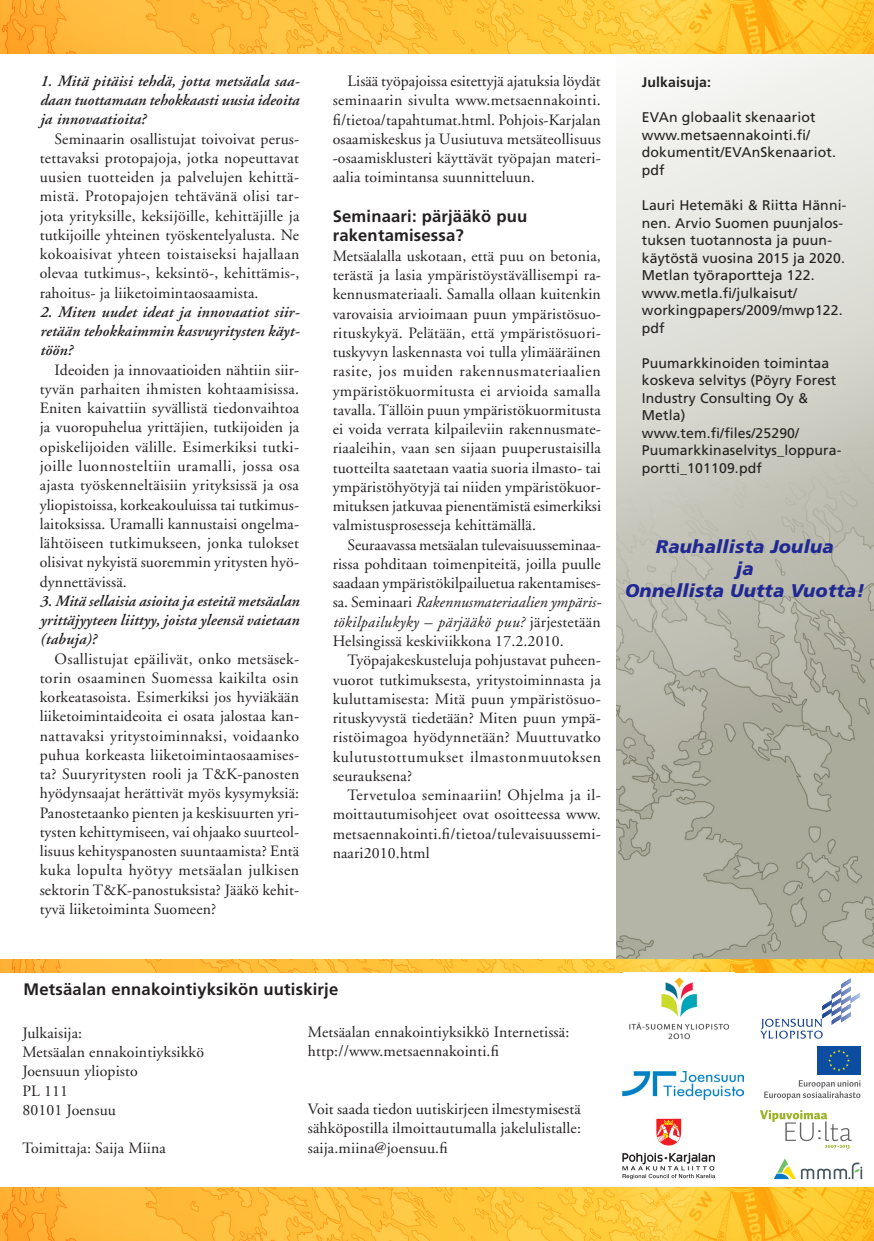
<style>
.page{position:relative;width:874px;height:1241px;background:#fff}
.page>*{position:absolute;margin:0;border:0;box-sizing:border-box;transform-origin:0 0}
.väliotsikko{font:italic 900 18.38px "Frutiger";letter-spacing:.01em;color:#202893}
.väliotsikko-2{font:700 16.62px/19.9px "Frutiger";letter-spacing:.01em;color:#231f20}
.leipis_sisennetty{font:15.75px/19.2px "Adobe Garamond";letter-spacing:.01em;color:#231f20;text-align:justify}
.leipis{font:15.75px/19.2px "Adobe Garamond";letter-spacing:.01em;color:#231f20;text-align:justify}
.leipis-2{font:italic 600 15.75px/19.2px "Adobe Garamond";letter-spacing:.01em;color:#231f20;text-align:justify}
.Vasen_reunatekstit{font:14px/17.5px "Frutiger";letter-spacing:.01em;color:#231f20}
.Vasen_reunatekstit-2{font:700 14px "Frutiger";letter-spacing:.01em;color:#231f20}
.s1{font-style:italic}
</style>
<div class="page">
<img style="left:616px;top:53px;width:257px;height:906px">
<img style="left:0;top:959px;width:873px;height:13px">
<img style="left:0;top:0;width:873px;height:53px">
<img style="left:0;top:1187px;width:873px;height:53px">
<img style="left:622px;top:1071px;width:121px;height:27px">
<svg style="left:760px;top:1110px;width:91px;height:38px"></svg>
<svg style="left:764px;top:1080px;width:96px;height:19px"></svg>
<div style="left:817px;top:1045px;width:43px;height:29px;background:#0d4da1"></div>
<svg style="left:828px;top:1050px;width:21px;height:20px"></svg>
<svg style="left:656px;top:1118px;width:24px;height:27px"></svg>
<svg style="left:622px;top:1153px;width:92px;height:25px"></svg>
<img style="left:623px;top:971px;width:110px;height:69px">
<svg style="left:760px;top:1010px;width:91px;height:28px"></svg>
<hr style="left:821px;top:977px;width:1px;height:33px;background:#144093">
<hr style="left:822px;top:977px;width:1px;height:33px;background:#174394">
<hr style="left:823px;top:977px;width:1px;height:33px;background:#1a4696">
<hr style="left:824px;top:977px;width:1px;height:33px;background:#1d4998">
<hr style="left:825px;top:977px;width:1px;height:33px;background:#224c9a">
<hr style="left:826px;top:977px;width:1px;height:33px;background:#294f9b">
<hr style="left:827px;top:977px;width:1px;height:33px;background:#2f519d">
<hr style="left:828px;top:977px;width:1px;height:33px;background:#33549f">
<hr style="left:829px;top:977px;width:1px;height:33px;background:#3757a1">
<hr style="left:830px;top:977px;width:1px;height:33px;background:#395ba4">
<hr style="left:831px;top:977px;width:1px;height:33px;background:#3b5da6">
<hr style="left:832px;top:977px;width:1px;height:33px;background:#4160a7">
<hr style="left:833px;top:977px;width:1px;height:33px;background:#4763aa">
<hr style="left:834px;top:977px;width:1px;height:33px;background:#4c67ac">
<hr style="left:835px;top:977px;width:1px;height:33px;background:#4f6aae">
<hr style="left:836px;top:977px;width:1px;height:33px;background:#546daf">
<hr style="left:837px;top:977px;width:1px;height:33px;background:#5970b1">
<hr style="left:838px;top:977px;width:1px;height:33px;background:#5b73b4">
<hr style="left:839px;top:977px;width:1px;height:33px;background:#5e76b5">
<hr style="left:840px;top:977px;width:1px;height:33px;background:#6379b8">
<hr style="left:841px;top:977px;width:1px;height:33px;background:#677dba">
<hr style="left:842px;top:977px;width:1px;height:33px;background:#6a81bd">
<hr style="left:843px;top:977px;width:1px;height:33px;background:#6f85bf">
<hr style="left:844px;top:977px;width:1px;height:33px;background:#7188c1">
<hr style="left:845px;top:977px;width:1px;height:33px;background:#768cc4">
<hr style="left:846px;top:977px;width:1px;height:33px;background:#7a90c6">
<hr style="left:847px;top:977px;width:1px;height:33px;background:#7e95c9">
<hr style="left:848px;top:977px;width:1px;height:33px;background:#8299cb">
<hr style="left:849px;top:977px;width:1px;height:33px;background:#879ece">
<hr style="left:850px;top:977px;width:1px;height:33px;background:#8ba2d1">
<hr style="left:851px;top:977px;width:1px;height:33px;background:#8ea7d4">
<hr style="left:852px;top:977px;width:1px;height:33px;background:#93abd6">
<hr style="left:853px;top:977px;width:1px;height:33px;background:#98b0d9">
<hr style="left:854px;top:977px;width:1px;height:33px;background:#9bb3db">
<hr style="left:855px;top:977px;width:1px;height:33px;background:#a0b8de">
<hr style="left:856px;top:977px;width:1px;height:33px;background:#a5bde1">
<hr style="left:857px;top:977px;width:1px;height:33px;background:#aac2e4">
<hr style="left:858px;top:977px;width:1px;height:33px;background:#afc8e7">
<hr style="left:859px;top:977px;width:1px;height:33px;background:#b2cbe9">
<svg style="left:774px;top:1158px;width:87px;height:20px"></svg>
<p class="leipis-2" style="left:40px;top:71px;width:261px">1. Mitä pitäisi tehdä, jotta metsäala saa&shy;daan tuottamaan tehokkaasti uusia ideoita ja innovaatioita?</p>
<p class="leipis_sisennetty" style="left:40px;top:129px;width:261px;text-indent:15px">Seminaarin osallistujat toivoivat perus&shy;tettavaksi protopajoja, jotka nopeuttavat uusien tuotteiden ja palvelujen kehittä&shy;mistä. Protopajojen tehtävänä olisi tar&shy;jota yrityksille, keksijöille, kehittäjille ja tutkijoille yhteinen työskentelyalusta. Ne kokoaisivat yhteen toistaiseksi hajallaan olevaa tutkimus-, keksintö-, kehittämis-, rahoitus- ja liiketoimintaosaamista.</p>
<p class="leipis-2" style="left:40px;top:302px;width:261px">2. Miten uudet ideat ja innovaatiot siir&shy;retään tehokkaimmin kasvuyritysten käyt&shy;töön?</p>
<p class="leipis_sisennetty" style="left:40px;top:360px;width:261px;text-indent:15px">Ideoiden ja innovaatioiden nähtiin siir&shy;tyvän parhaiten ihmisten kohtaamisissa.<br>Eniten kaivattiin syvällistä tiedonvaihtoa ja vuoropuhelua yrittäjien, tutkijoiden ja opiskelijoiden välille. Esimerkiksi tutki&shy;joille luonnosteltiin uramalli, jossa osa ajasta työskenneltäisiin yrityksissä ja osa yliopistoissa, korkeakouluissa tai tutkimus&shy;laitoksissa. Uramalli kannustaisi ongelma&shy;lähtöiseen tutkimukseen, jonka tulokset olisivat nykyistä suoremmin yritysten hyö&shy;dynnettävissä.</p>
<p class="leipis-2" style="left:40px;top:591px;width:261px">3. Mitä sellaisia asioita ja esteitä metsäalan yrittäjyyteen liittyy, joista yleensä vaietaan (tabuja)?</p>
<p class="leipis_sisennetty" style="left:40px;top:649px;width:261px;text-indent:15px">Osallistujat epäilivät, onko metsäsek&shy;torin osaaminen Suomessa kaikilta osin korkeatasoista. Esimerkiksi jos hyviäkään liiketoimintaideoita ei osata jalostaa kan&shy;nattavaksi yritystoiminnaksi, voidaanko puhua korkeasta liiketoimintaosaamises&shy;ta? Suuryritysten rooli ja T&amp;K-panosten hyödynsaajat herättivät myös kysymyksiä:<br>Panostetaanko pienten ja keskisuurten yri&shy;tysten kehittymiseen, vai ohjaako suurteol&shy;lisuus kehityspanosten suuntaamista? Entä kuka lopulta hyötyy metsäalan julkisen sektorin T&amp;K-panostuksista? Jääkö kehit&shy;tyvä liiketoiminta Suomeen?</p>
<p class="leipis_sisennetty" style="left:332px;top:72px;width:269px;text-indent:15px">Lisää työpajoissa esitettyjä ajatuksia löydät seminaarin sivulta www.metsaennakointi. fi/tietoa/tapahtumat.html. Pohjois-Karjalan osaamiskeskus ja Uusiutuva metsäteollisuus -osaamisklusteri käyttävät työpajan materi&shy;aalia toimintansa suunnitteluun.</p>
<p class="väliotsikko-2" style="left:332px;top:206px;width:196px">Seminaari: pärjääkö puu rakentamisessa?</p>
<p class="leipis" style="left:332px;top:246px;width:270px">Metsäalalla uskotaan, että puu on betonia, terästä ja lasia ympäristöystävällisempi ra&shy;kennusmateriaali. Samalla ollaan kuitenkin varovaisia arvioimaan puun ympäristösuo&shy;rituskykyä. Pelätään, että ympäristösuori&shy;tuskyvyn laskennasta voi tulla ylimääräinen rasite, jos muiden rakennusmateriaalien ympäristökuormitusta ei arvioida samalla tavalla. Tällöin puun ympäristökuormitusta ei voida verrata kilpaileviin rakennusmate&shy;riaaleihin, vaan sen sijaan puuperustaisilla tuotteilta saatetaan vaatia suoria ilmasto- tai ympäristöhyötyjä tai niiden ympäristökuor&shy;mituksen jatkuvaa pienentämistä esimerkiksi valmistusprosesseja kehittämällä.</p>
<p class="leipis_sisennetty" style="left:332px;top:535px;width:270px;text-indent:15px">Seuraavassa metsäalan tulevaisuusseminaa&shy;rissa pohditaan toimenpiteitä, joilla puulle saadaan ympäristökilpailuetua rakentamises&shy;sa. Seminaari <span class="s1">Rakennusmateriaalien ympäris&shy;tökilpailukyky – pärjääkö puu?</span> järjestetään Helsingissä keskiviikkona 17.2.2010.</p>
<p class="leipis_sisennetty" style="left:332px;top:651px;width:270px;text-indent:15px">Työpajakeskusteluja pohjustavat puheen&shy;vuorot tutkimuksesta, yritystoiminnasta ja kuluttamisesta: Mitä puun ympäristösuo&shy;rituskyvystä tiedetään? Miten puun ympä&shy;ristöimagoa hyödynnetään? Muuttuvatko kulutustottumukset ilmastonmuutoksen seurauksena?</p>
<p class="leipis_sisennetty" style="left:332px;top:785px;width:269px;text-indent:15px">Tervetuloa seminaariin! Ohjelma ja il&shy;moittautumisohjeet ovat osoitteessa www. metsaennakointi.fi/tietoa/tulevaisuussemi&shy;naari2010.html</p>
<p class="Vasen_reunatekstit-2" style="left:641px;top:74px;width:71px">Julkaisuja:</p>
<p class="Vasen_reunatekstit" style="left:641px;top:109px;width:175px">EVAn globaalit skenaariot</p>
<p class="Vasen_reunatekstit" style="left:641px;top:126px;width:170px">www.metsaennakointi.fi/</p>
<p class="Vasen_reunatekstit" style="left:641px;top:144px;width:195px">dokumentit/EVAnSkenaariot. pdf</p>
<p class="Vasen_reunatekstit" style="left:641px;top:196px;width:206px">Lauri Hetemäki &amp; Riitta Hänni&shy;nen. Arvio Suomen puunjalos&shy;tuksen tuotannosta ja puun&shy;käytöstä vuosina 2015 ja 2020.<br>Metlan työraportteja 122.</p>
<p class="Vasen_reunatekstit" style="left:641px;top:284px;width:156px">www.metla.fi/julkaisut/</p>
<p class="Vasen_reunatekstit" style="left:641px;top:301px;width:202px">workingpapers/2009/mwp122. pdf</p>
<p class="Vasen_reunatekstit" style="left:641px;top:354px;width:196px">Puumarkkinoiden toimintaa koskeva selvitys (Pöyry Forest<br>Industry Consulting Oy &amp;<br>Metla)</p>
<p class="Vasen_reunatekstit" style="left:641px;top:424px;width:159px">www.tem.fi/files/25290/</p>
<p class="Vasen_reunatekstit" style="left:641px;top:441px;width:201px">Puumarkkinaselvitys_loppura&shy;portti_101109.pdf</p>
<p class="väliotsikko" style="left:655px;top:535px;width:179px">Rauhallista Joulua</p>
<p class="väliotsikko" style="left:735px;top:557px;width:19px">ja</p>
<p class="väliotsikko" style="left:624px;top:579px;width:241px">Onnellista Uutta Vuotta!</p>
<p class="väliotsikko-2" style="left:24px;top:979px;width:316px">Metsäalan ennakointiyksikön uutiskirje</p>
<p class="leipis" style="left:22px;top:1023px;width:61px">Julkaisija:</p>
<p class="leipis" style="left:22px;top:1042px;width:183px">Metsäalan ennakointiyksikkö</p>
<p class="leipis" style="left:22px;top:1061px;width:117px">Joensuun yliopisto</p>
<p class="leipis" style="left:22px;top:1081px;width:47px">PL 111</p>
<p class="leipis" style="left:22px;top:1100px;width:95px">80101 Joensuu</p>
<p class="leipis" style="left:22px;top:1138px;width:145px">Toimittaja: Saija Miina</p>
<p class="leipis" style="left:308px;top:1022px;width:263px">Metsäalan ennakointiyksikkö Internetissä:</p>
<p class="leipis" style="left:308px;top:1041px;width:192px">http://www.metsaennakointi.fi</p>
<p class="leipis" style="left:308px;top:1099px;width:274px">Voit saada tiedon uutiskirjeen ilmestymisestä sähköpostilla ilmoittautumalla jakelulistalle: saija.miina@joensuu.fi</p>
</div>
